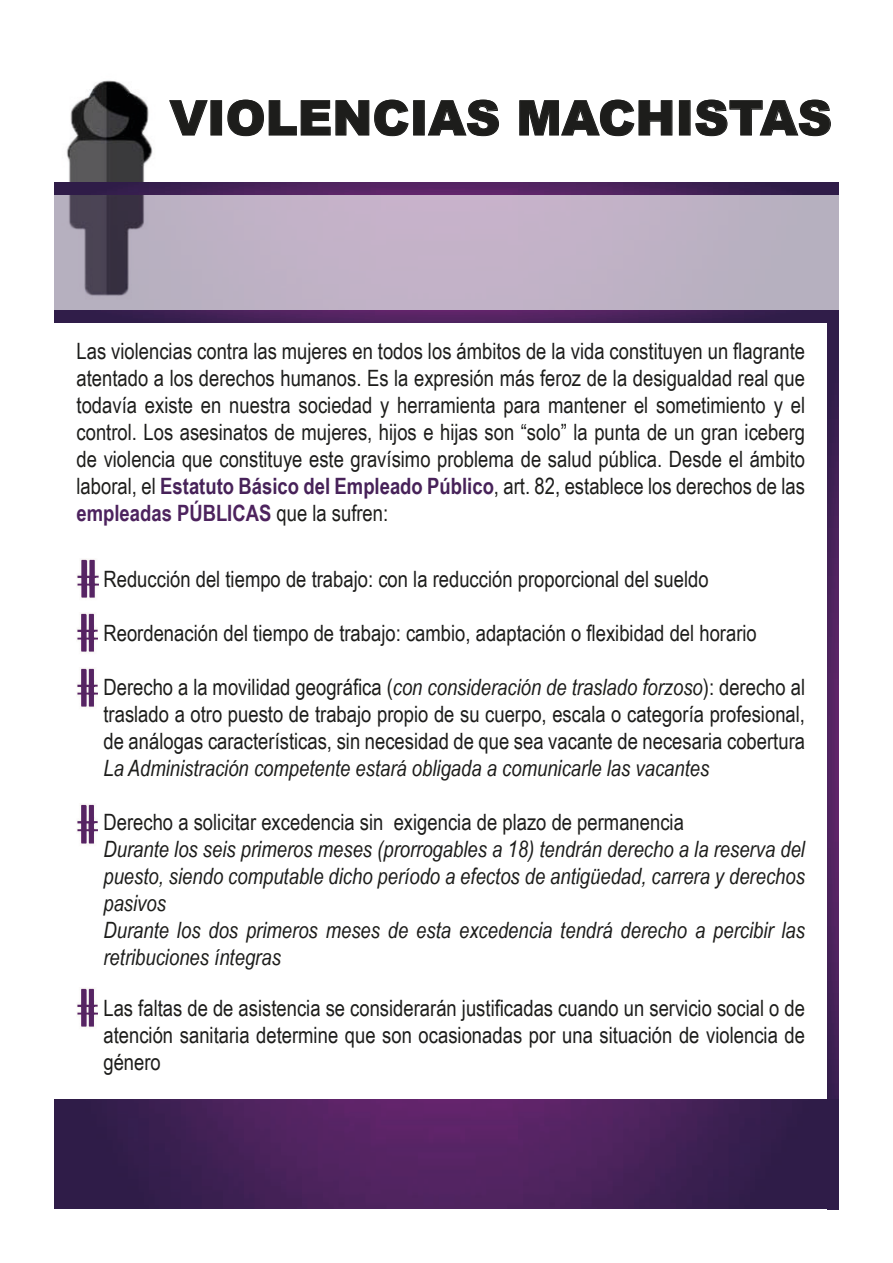
<style>
.page{position:relative;width:893px;height:1263px;background:#fff}
.page>*{position:absolute;margin:0;border:0;box-sizing:border-box;transform-origin:0 0}
.t1{font:900 48px "Arial";color:#1d1d1b}
.t2{font:22.5px/27px "Arial Narrow";color:#1d1d1b;text-align:justify}
.t3{font:italic 22.5px/27px "Arial Narrow";color:#1d1d1b;text-align:justify}
.s1{font-weight:700;color:#472259}
.s2{font-weight:700;color:#4d235e}
.s3{font-style:italic}
</style>
<div class="page">
<img style="left:54px;top:80px;width:113px;height:103px">
<img style="left:54px;top:195px;width:785px;height:116px">
<img style="left:54px;top:183px;width:785px;height:12px">
<img style="left:54px;top:311px;width:773px;height:12px">
<img style="left:827px;top:311px;width:12px;height:789px">
<img style="left:77px;top:559px;width:21px;height:39px">
<img style="left:77px;top:613px;width:21px;height:40px">
<img style="left:77px;top:668px;width:21px;height:40px">
<img style="left:77px;top:804px;width:21px;height:41px">
<img style="left:54px;top:1100px;width:785px;height:109px">
<svg style="left:169px;top:100px;width:39px;height:36px"></svg>
<div style="left:211px;top:101px;width:11px;height:34px;border:1px solid #1d1d1b"></div>
<svg style="left:227px;top:99px;width:182px;height:37px"></svg>
<svg style="left:428px;top:99px;width:71px;height:37px"></svg>
<svg style="left:519px;top:99px;width:154px;height:37px"></svg>
<div style="left:679px;top:101px;width:11px;height:34px;border:1px solid #1d1d1b"></div>
<svg style="left:695px;top:99px;width:136px;height:37px"></svg>
<img style="left:77px;top:988px;width:21px;height:40px">
<p class="t1" style="left:170px;top:83px;width:664px">VIOLENCIAS MACHISTAS</p>
<p class="t2" style="left:77px;top:337px;width:730px">Las violencias contra las mujeres en todos los ámbitos de la vida constituyen un flagrante atentado a los derechos humanos. Es la expresión más feroz de la desigualdad real que todavía existe en nuestra sociedad y herramienta para mantener el sometimiento y el control. Los asesinatos de mujeres, hijos e hijas son “solo” la punta de un gran iceberg de violencia que constituye este gravísimo problema de salud pública. Desde el ámbito laboral, el <span class="s1">Estatuto Básico del Empleado Público</span>, art. 82, establece los derechos de las <span class="s2">empleadas PÚBLICAS</span> que la sufren:</p>
<p class="t2" style="left:103px;top:565px;width:607px">Reducción del tiempo de trabajo: con la reducción proporcional del sueldo</p>
<p class="t2" style="left:103px;top:619px;width:655px">Reordenación del tiempo de trabajo: cambio, adaptación o flexibidad del horario</p>
<p class="t2" style="left:103px;top:673px;width:703px">Derecho a la movilidad geográfica (<span class="s3">con consideración de traslado forzoso</span>): derecho al traslado a otro puesto de trabajo propio de su cuerpo, escala o categoría profesional, de análogas características, sin necesidad de que sea vacante de necesaria cobertura</p>
<p class="t3" style="left:103px;top:754px;width:607px">La Administración competente estará obligada a comunicarle las vacantes</p>
<p class="t2" style="left:103px;top:808px;width:582px">Derecho a solicitar excedencia sin exigencia de plazo de permanencia</p>
<p class="t3" style="left:103px;top:835px;width:703px">Durante los seis primeros meses (prorrogables a 18) tendrán derecho a la reserva del puesto, siendo computable dicho período a efectos de antigüedad, carrera y derechos pasivos</p>
<p class="t3" style="left:103px;top:916px;width:703px">Durante los dos primeros meses de esta excedencia tendrá derecho a percibir las retribuciones íntegras</p>
<p class="t2" style="left:103px;top:993px;width:703px">Las faltas de de asistencia se considerarán justificadas cuando un servicio social o de atención sanitaria determine que son ocasionadas por una situación de violencia de género</p>
</div>
